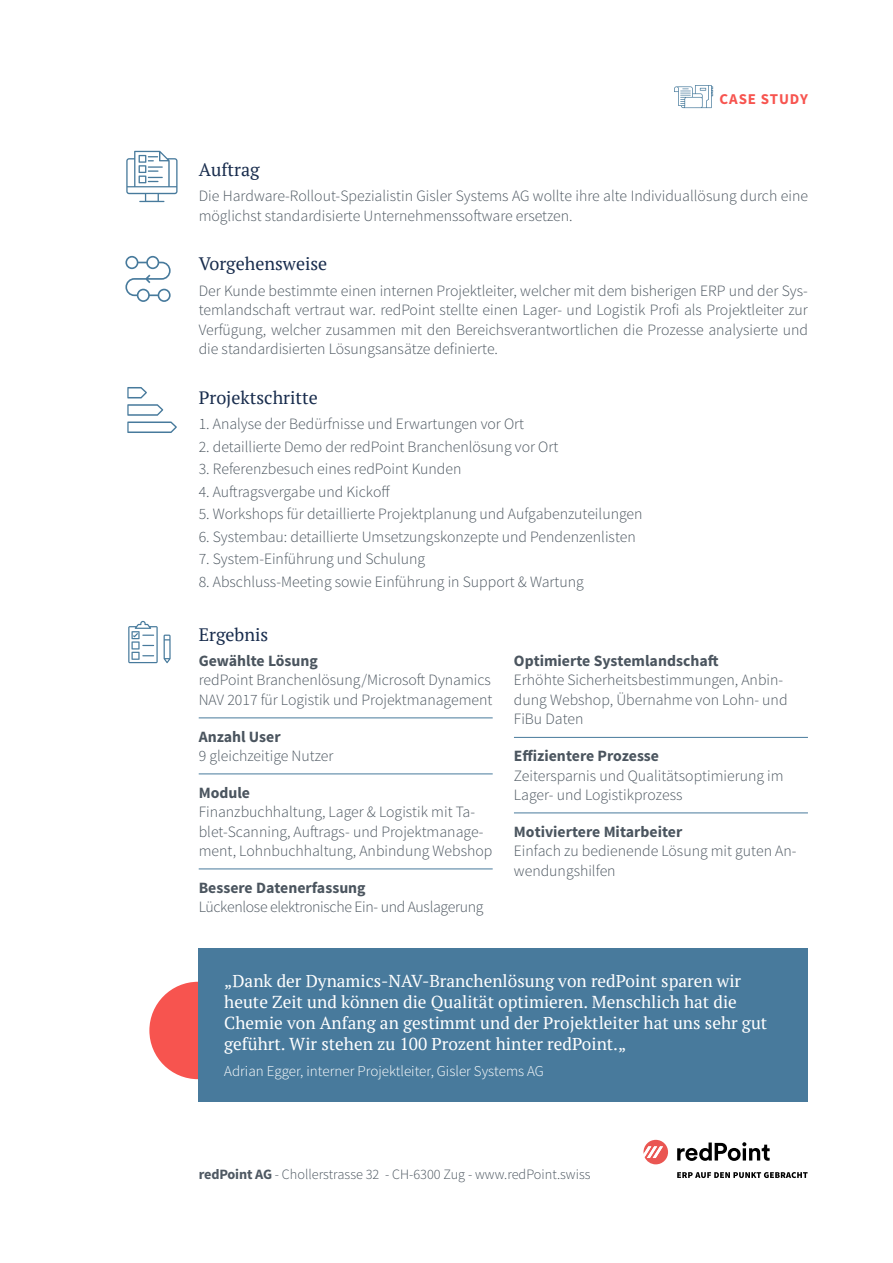
<style>
.page{position:relative;width:893px;height:1263px;background:#fff}
.page>*{position:absolute;margin:0;border:0;box-sizing:border-box;transform-origin:0 0}
.t1{font:18px "PT Serif";color:#182c4d}
.t2{font:17.25px/21.1px "PT Serif";color:#fff}
.t3{font:300 15.75px/19.5px "Source Sans Pro";color:#4b555f}
.t4{font:700 15.75px "Source Sans Pro";color:#4b555f}
.t5{font:300 15.75px "Source Sans Pro";letter-spacing:-.02em;color:#4b555f}
.t6{font:300 15px "Source Sans Pro";color:#fff}
.t7{font:700 15px "Source Sans Pro";letter-spacing:.06em;color:#f7544f}
.t8{font:300 14.25px "Source Sans Pro";color:#4b555f}
.s1{font-weight:700;color:#4e5862}
</style>
<div class="page">
<div style="left:149px;top:982px;width:98px;height:97px;background:#f7544f;border-radius:50%"></div>
<svg style="left:643px;top:1140px;width:25px;height:24px"></svg>
<svg style="left:677px;top:1142px;width:93px;height:19px"></svg>
<svg style="left:677px;top:1172px;width:131px;height:6px"></svg>
<hr style="left:199px;top:718px;width:294px;height:1px;background:#487a9c">
<hr style="left:199px;top:774px;width:294px;height:1px;background:#487a9c">
<hr style="left:199px;top:869px;width:294px;height:1px;background:#487a9c">
<hr style="left:514px;top:737px;width:294px;height:1px;background:#487a9c">
<hr style="left:514px;top:813px;width:294px;height:1px;background:#487a9c">
<svg style="left:126px;top:151px;width:52px;height:51px"></svg>
<svg style="left:125px;top:256px;width:46px;height:46px"></svg>
<svg style="left:128px;top:621px;width:30px;height:42px"></svg>
<svg style="left:164px;top:635px;width:7px;height:28px"></svg>
<div style="left:199px;top:948px;width:609px;height:153px;background:#487a9c"></div>
<svg style="left:127px;top:387px;width:20px;height:11px"></svg>
<svg style="left:127px;top:404px;width:50px;height:29px"></svg>
<svg style="left:674px;top:85px;width:39px;height:23px"></svg>
<p class="t7" style="left:720px;top:89px;width:90px">CASE STUDY</p>
<p class="t1" style="left:199px;top:158px;width:62px">Auftrag</p>
<p class="t3" style="left:199px;top:186px;width:611px">Die Hardware-Rollout-Spezialistin Gisler Systems AG wollte ihre alte Individuallösung durch eine möglichst standardisierte Unternehmenssoftware ersetzen.</p>
<p class="t1" style="left:199px;top:252px;width:130px">Vorgehensweise</p>
<p class="t3" style="left:199px;top:281px;width:611px;text-align:justify">Der Kunde bestimmte einen internen Projektleiter, welcher mit dem bisherigen ERP und der Sys&shy;temlandschaft vertraut war. redPoint stellte einen Lager- und Logistik Profi als Projektleiter zur Verfügung, welcher zusammen mit den Bereichsverantwortlichen die Prozesse analysierte und die standardisierten Lösungsansätze definierte.</p>
<p class="t1" style="left:199px;top:386px;width:121px">Projektschritte</p>
<p class="t3" style="left:199px;top:414px;width:327px">1. Analyse der Bedürfnisse und Erwartungen vor Ort</p>
<p class="t3" style="left:199px;top:437px;width:361px">2. detaillierte Demo der redPoint Branchenlösung vor Ort</p>
<p class="t3" style="left:199px;top:459px;width:264px">3. Referenzbesuch eines redPoint Kunden</p>
<p class="t3" style="left:199px;top:482px;width:193px">4. Auftragsvergabe und Kickoff</p>
<p class="t3" style="left:199px;top:504px;width:445px">5. Workshops für detaillierte Projektplanung und Aufgabenzuteilungen</p>
<p class="t3" style="left:199px;top:527px;width:438px">6. Systembau: detaillierte Umsetzungskonzepte und Pendenzenlisten</p>
<p class="t3" style="left:199px;top:549px;width:228px">7. System-Einführung und Schulung</p>
<p class="t3" style="left:199px;top:572px;width:387px">8. Abschluss-Meeting sowie Einführung in Support &amp; Wartung</p>
<p class="t1" style="left:199px;top:623px;width:71px">Ergebnis</p>
<p class="t4" style="left:199px;top:651px;width:121px">Gewählte Lösung</p>
<p class="t3" style="left:199px;top:671px;width:295px">redPoint Branchenlösung/Microsoft Dynamics<br>NAV 2017 für Logistik und Projektmanagement</p>
<p class="t4" style="left:199px;top:726px;width:83px">Anzahl User</p>
<p class="t3" style="left:199px;top:746px;width:136px">9 gleichzeitige Nutzer</p>
<p class="t4" style="left:199px;top:782px;width:53px">Module</p>
<p class="t3" style="left:199px;top:802px;width:295px">Finanzbuchhaltung, Lager &amp; Logistik mit Ta&shy;blet-Scanning, Auftrags- und Projektmanage&shy;ment, Lohnbuchhaltung, Anbindung Webshop</p>
<p class="t4" style="left:199px;top:877px;width:168px">Bessere Datenerfassung</p>
<p class="t5" style="left:199px;top:897px;width:286px">Lückenlose elektronische Ein- und Auslagerung</p>
<p class="t4" style="left:514px;top:651px;width:206px">Optimierte Systemlandschaft</p>
<p class="t3" style="left:514px;top:671px;width:275px">Erhöhte Sicherheitsbestimmungen, Anbin&shy;dung Webshop, Übernahme von Lohn- und<br>FiBu Daten</p>
<p class="t4" style="left:514px;top:746px;width:147px">Effizientere Prozesse</p>
<p class="t3" style="left:514px;top:766px;width:271px">Zeitersparnis und Qualitätsoptimierung im<br>Lager- und Logistikprozess</p>
<p class="t4" style="left:514px;top:821px;width:170px">Motiviertere Mitarbeiter</p>
<p class="t3" style="left:514px;top:841px;width:284px">Einfach zu bedienende Lösung mit guten An&shy;wendungshilfen</p>
<p class="t2" style="left:224px;top:970px;width:545px">„Dank der Dynamics-NAV-Branchenlösung von redPoint sparen wir heute Zeit und können die Qualität optimieren. Menschlich hat die Chemie von Anfang an gestimmt und der Projektleiter hat uns sehr gut geführt. Wir stehen zu 100 Prozent hinter redPoint.„</p>
<p class="t6" style="left:224px;top:1062px;width:321px">Adrian Egger, interner Projektleiter, Gisler Systems AG</p>
<p class="t8" style="left:199px;top:1166px;width:393px"><span class="s1">redPoint AG</span> - Chollerstrasse 32 - CH-6300 Zug - www.redPoint.swiss</p>
</div>
